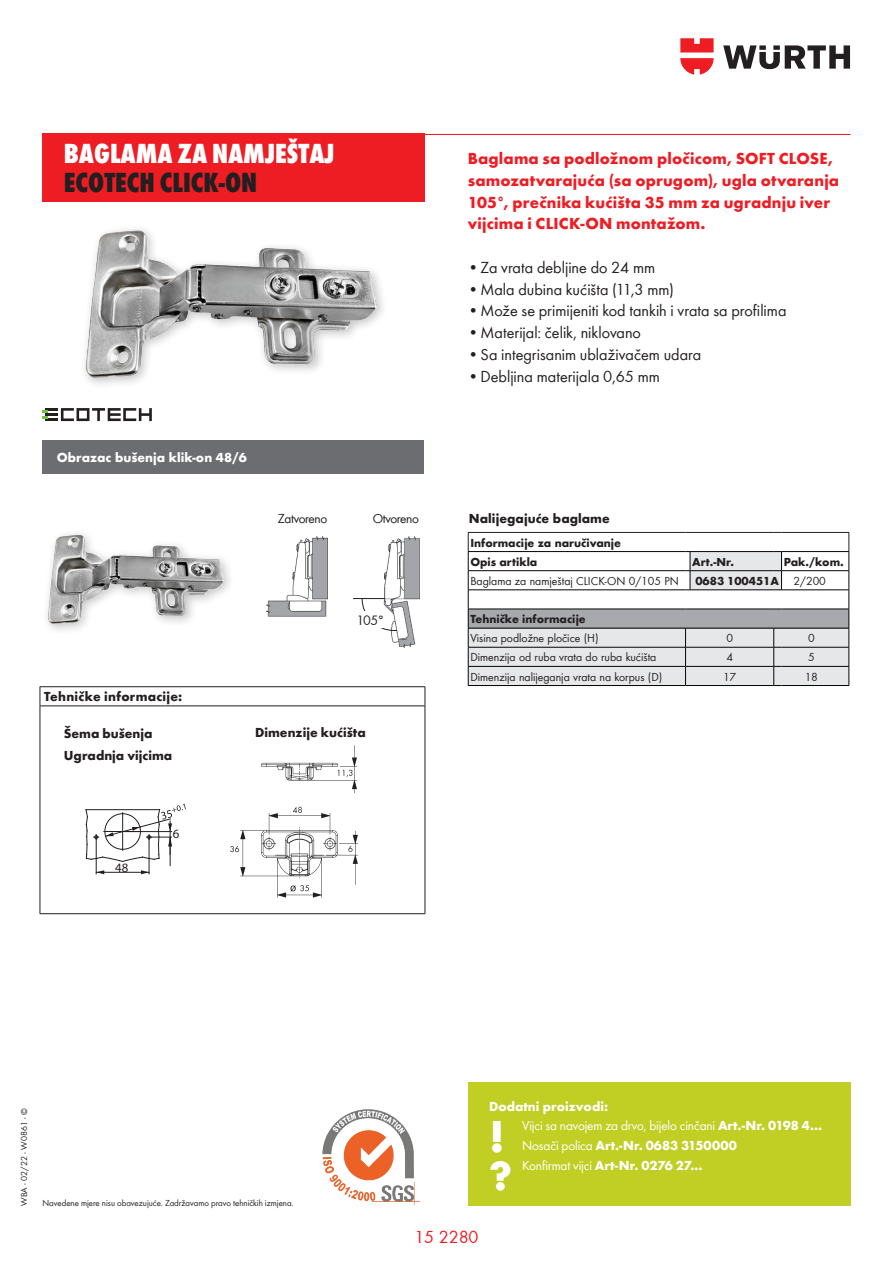
<style>
.page{position:relative;width:893px;height:1263px;background:#fff}
.page>*{position:absolute;margin:0;border:0;box-sizing:border-box;transform-origin:0 0}
.t1{font:700 46.2px "Wuerth";color:#fff}
.t2{font:700 42.15px "Wuerth";color:#fff}
.t3{font:800 condensed 28.5px "Wuerth";color:#fff}
.t4{font:800 condensed 28.5px "Wuerth";color:#231f20}
.t5{font:18px "Wuerth";color:#ee1d23}
.t6{font:16.5px "Wuerth";color:#231f20}
.t7{font:700 16.5px/21.8px "Wuerth";letter-spacing:.01em;color:#ee1d23}
.t8{font:14.1px "Wuerth";color:#231f20}
.t9{font:13.5px/19.2px "Wuerth";letter-spacing:-.01em;color:#fff}
.t10{font:700 13.5px "Wuerth";color:#fff}
.t11{font:700 13.5px "Wuerth";color:#231f20}
.t12{font:700 13.5px "Wuerth";letter-spacing:.02em;color:#231f20}
.t13{font:13.5px "Wuerth";letter-spacing:-.025em;color:#231f20}
.t14{font:12.75px "Myriad Pro";color:#231f20}
.t15{font:12px "Wuerth";color:#231f20}
.t16{font:700 12px/19.2px "Wuerth";color:#231f20}
.t17{font:9px "Wuerth";color:#231f20}
.s1{font-weight:400}
.s2{font-weight:700}
</style>
<div class="page">
<hr style="left:43px;top:134px;width:807px;height:1px;background:#ee1d23">
<div style="left:43px;top:134px;width:382px;height:68px;background:#ee1d23"></div>
<svg style="left:723px;top:45px;width:127px;height:24px"></svg>
<svg style="left:680px;top:38px;width:34px;height:37px"></svg>
<svg style="left:469px;top:552px;width:380px;height:133px;fill:#e6e7e9"></svg>
<div style="left:468px;top:609px;width:381px;height:19px;background:#a8a9ad"></div>
<hr style="left:468px;top:532px;width:217px;height:1px;background:#231f20">
<hr style="left:690px;top:532px;width:84px;height:1px;background:#231f20">
<hr style="left:781px;top:532px;width:68px;height:1px;background:#231f20">
<hr style="left:468px;top:551px;width:217px;height:1px;background:#040503">
<hr style="left:690px;top:551px;width:84px;height:1px;background:#040503">
<hr style="left:781px;top:551px;width:68px;height:1px;background:#040503">
<hr style="left:468px;top:570px;width:217px;height:1px;background:#040503">
<hr style="left:690px;top:570px;width:84px;height:1px;background:#040503">
<hr style="left:781px;top:570px;width:68px;height:1px;background:#040503">
<hr style="left:468px;top:590px;width:217px;height:1px;background:#040503">
<svg style="left:685px;top:551px;width:6px;height:40px"></svg>
<hr style="left:690px;top:590px;width:84px;height:1px;background:#040503">
<svg style="left:774px;top:551px;width:8px;height:40px"></svg>
<hr style="left:781px;top:590px;width:68px;height:1px;background:#040503">
<hr style="left:468px;top:609px;width:217px;height:1px;background:#040503">
<hr style="left:690px;top:609px;width:84px;height:1px;background:#040503">
<hr style="left:781px;top:609px;width:68px;height:1px;background:#040503">
<hr style="left:468px;top:628px;width:217px;height:1px;background:#040503">
<hr style="left:690px;top:628px;width:84px;height:1px;background:#040503">
<hr style="left:781px;top:628px;width:68px;height:1px;background:#040503">
<hr style="left:468px;top:647px;width:217px;height:1px;background:#040503">
<hr style="left:690px;top:647px;width:84px;height:1px;background:#040503">
<hr style="left:781px;top:647px;width:68px;height:1px;background:#040503">
<hr style="left:468px;top:666px;width:217px;height:1px;background:#040503">
<svg style="left:468px;top:533px;width:1px;height:152px"></svg>
<hr style="left:690px;top:666px;width:84px;height:1px;background:#040503">
<hr style="left:781px;top:666px;width:68px;height:1px;background:#040503">
<svg style="left:849px;top:533px;width:1px;height:152px"></svg>
<hr style="left:468px;top:685px;width:217px;height:1px;background:#040503">
<svg style="left:685px;top:628px;width:5px;height:58px"></svg>
<hr style="left:690px;top:685px;width:84px;height:1px;background:#040503">
<svg style="left:773px;top:628px;width:8px;height:58px"></svg>
<hr style="left:781px;top:685px;width:68px;height:1px;background:#040503">
<div style="left:80px;top:224px;width:309px;height:166px;background:#231f20;opacity:.25"></div>
<img style="left:86px;top:230px;width:51px;height:148px">
<div style="left:42px;top:529px;width:194px;height:107px;background:#231f20;opacity:.25"></div>
<img style="left:48px;top:535px;width:31px;height:89px">
<div style="left:468px;top:1082px;width:382px;height:123px;background:#c1ce23"></div>
<div style="left:43px;top:440px;width:381px;height:33px;background:#6c6d70"></div>
<img style="left:266px;top:535px;width:61px;height:82px">
<img style="left:384px;top:536px;width:36px;height:112px">
<hr style="left:353px;top:598px;width:32px;height:1px;background:#231f20">
<svg style="left:362px;top:598px;width:35px;height:33px"></svg>
<div style="left:357px;top:611px;width:29px;height:16px;background:#fff"></div>
<img style="left:322px;top:1109px;width:98px;height:96px">
<hr style="left:40px;top:686px;width:385px;height:1px;background:#231f20">
<svg style="left:40px;top:687px;width:1px;height:19px"></svg>
<svg style="left:425px;top:687px;width:1px;height:19px"></svg>
<hr style="left:40px;top:706px;width:385px;height:1px;background:#231f20">
<hr style="left:40px;top:706px;width:1px;height:207px;background:#231f20">
<hr style="left:425px;top:706px;width:1px;height:207px;background:#231f20">
<hr style="left:40px;top:913px;width:385px;height:1px;background:#231f20">
<hr style="left:149px;top:839px;width:1px;height:35px;background:#231f20">
<hr style="left:96px;top:839px;width:1px;height:35px;background:#231f20">
<hr style="left:96px;top:872px;width:53px;height:1px;background:#231f20">
<svg style="left:96px;top:870px;width:8px;height:4px"></svg>
<svg style="left:141px;top:870px;width:8px;height:4px"></svg>
<svg style="left:85px;top:806px;width:92px;height:56px"></svg>
<hr style="left:170px;top:821px;width:1px;height:45px;background:#231f20">
<img style="left:177px;top:745px;width:181px;height:153px">
<svg style="left:43px;top:408px;width:109px;height:13px"></svg>
<h3 class="t3" style="left:64px;top:134px;width:272px">BAGLAMA ZA NAMJEŠTAJ</h3>
<h3 class="t4" style="left:64px;top:162px;width:195px">ECOTECH CLICK-ON</h3>
<p class="t10" style="left:57px;top:447px;width:192px">Obrazac bušenja klik-on 48/6</p>
<p class="t13" style="left:278px;top:509px;width:51px">Zatvoreno</p>
<p class="t13" style="left:373px;top:509px;width:48px">Otvoreno</p>
<p class="t8" style="left:357px;top:610px;width:30px">105°</p>
<p class="t12" style="left:44px;top:686px;width:140px">Tehničke informacije:</p>
<p class="t11" style="left:64px;top:723px;width:90px">Šema bušenja</p>
<p class="t11" style="left:255px;top:723px;width:112px">Dimenzije kućišta</p>
<p class="t11" style="left:64px;top:745px;width:110px">Ugradnja vijcima</p>
<p class="t14" style="left:115px;top:859px;width:15px">48</p>
<p class="t14" style="left:173px;top:826px;width:8px">6</p>
<p class="t7" style="left:468px;top:147px;width:373px">Baglama sa podložnom pločicom, SOFT CLOSE, samozatvarajuća (sa oprugom), ugla otvaranja 105°, prečnika kućišta 35 mm za ugradnju iver vijcima i CLICK-ON montažom.</p>
<p class="t6" style="left:468px;top:256px;width:189px">•Za vrata debljine do 24 mm</p>
<p class="t6" style="left:468px;top:278px;width:208px">•Mala dubina kućišta (11,3 mm)</p>
<p class="t6" style="left:468px;top:300px;width:320px">•Može se primijeniti kod tankih i vrata sa profilima</p>
<p class="t6" style="left:468px;top:321px;width:175px">•Materijal: čelik, niklovano</p>
<p class="t6" style="left:468px;top:343px;width:235px">•Sa integrisanim ublaživačem udara</p>
<p class="t6" style="left:468px;top:365px;width:194px">•Debljina materijala 0,65 mm</p>
<p class="t11" style="left:469px;top:509px;width:142px">Nalijegajuće baglame</p>
<p class="t16" style="left:470px;top:532px;width:152px">Informacije za naručivanje<br>Opis artikla</p>
<p class="t16" style="left:692px;top:551px;width:43px">Art.-Nr.</p>
<p class="t16" style="left:784px;top:551px;width:62px">Pak./kom.</p>
<p class="t15" style="left:470px;top:573px;width:210px">Baglama za namještaj CLICK-ON 0/105 PN</p>
<p class="t16" style="left:695px;top:571px;width:132px">0683 100451A <span class="s1">2/200</span></p>
<p class="t16" style="left:470px;top:609px;width:117px">Tehničke informacije</p>
<p class="t15" style="left:470px;top:630px;width:130px">Visina podložne pločice (H)</p>
<p class="t15" style="left:726px;top:630px;width:8px">0</p>
<p class="t15" style="left:808px;top:630px;width:8px">0</p>
<p class="t15" style="left:470px;top:649px;width:188px">Dimenzija od ruba vrata do ruba kućišta</p>
<p class="t15" style="left:726px;top:649px;width:8px">4</p>
<p class="t15" style="left:808px;top:649px;width:8px">5</p>
<p class="t15" style="left:470px;top:668px;width:194px">Dimenzija nalijeganja vrata na korpus (D)</p>
<p class="t15" style="left:723px;top:668px;width:14px">17</p>
<p class="t15" style="left:805px;top:668px;width:14px">18</p>
<p class="t17" style="left:18px;top:1205px;width:99px;rotate:-90deg">WBA - 02/22 - W0861 - ©</p>
<p class="t17" style="left:43px;top:1196px;width:253px">Navedene mjere nisu obavezujuće. Zadržavamo pravo tehničkih izmjena.</p>
<p class="t10" style="left:489px;top:1096px;width:121px">Dodatni proizvodi:</p>
<h1 class="t1" style="left:489px;top:1103px;width:17px">!</h1>
<h2 class="t2" style="left:489px;top:1145px;width:25px">?</h2>
<p class="t9" style="left:522px;top:1116px;width:302px">Vijci sa navojem za drvo, bijelo cinčani <span class="s2">Art.-Nr. 0198 4...<br></span>Nosači polica <span class="s2">Art.-Nr. 0683 3150000</span></p>
<p class="t10" style="left:522px;top:1156px;width:182px"><span class="s1">Konfirmat vijci</span> Art-Nr. 0276 27...</p>
<p class="t5" style="left:414px;top:1225px;width:66px">15 2280</p>
</div>
